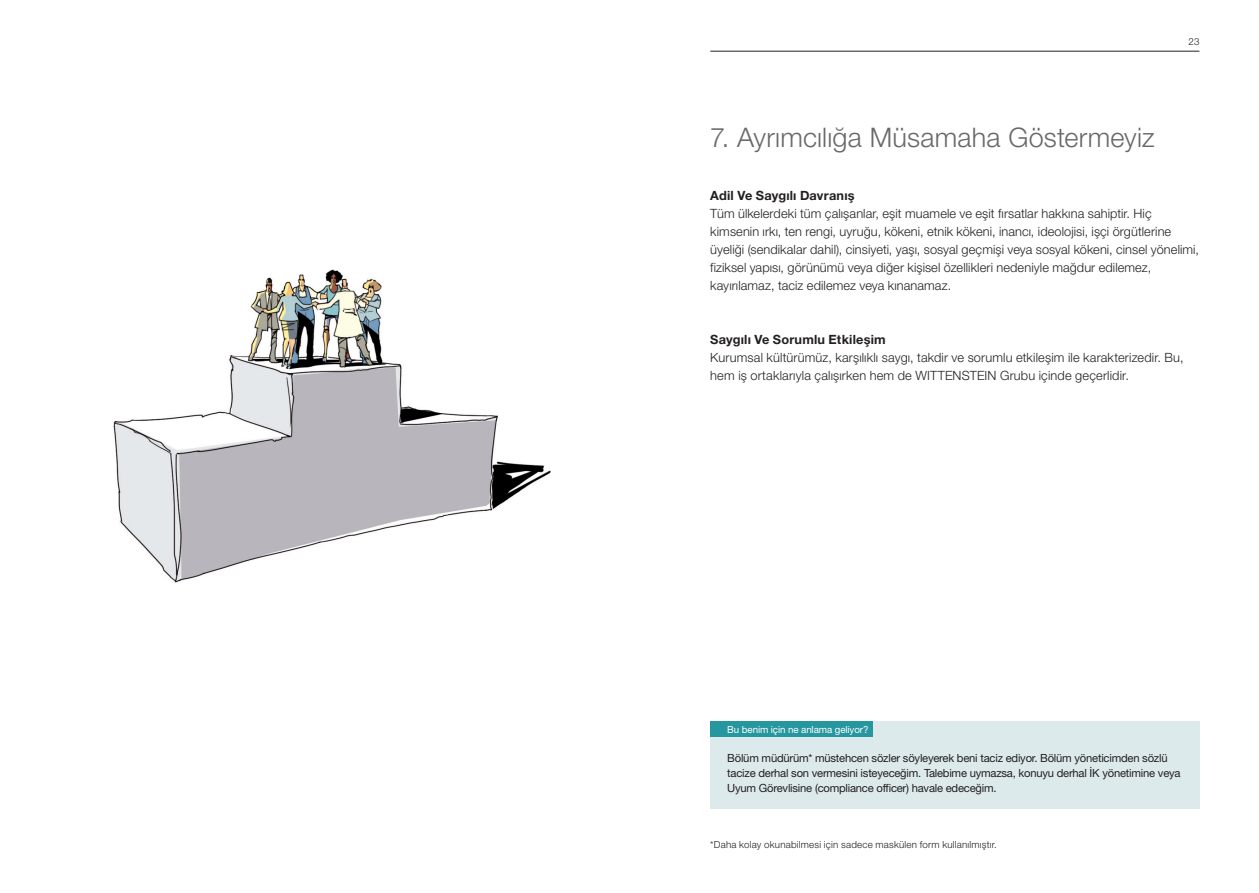
<style>
.page{position:relative;width:1259px;height:893px;background:#fff}
.page>*{position:absolute;margin:0;border:0;box-sizing:border-box;transform-origin:0 0}
.t1{font:300 27px "Helvetica Neue LT Pro";letter-spacing:.005em;color:#69696c}
.t2{font:300 12.75px/18px "Helvetica Neue LT Pro";letter-spacing:.01em;color:#231f20}
.t3{font:700 12.75px "Helvetica Neue LT Pro";letter-spacing:.015em;color:#231f20}
.t4{font:11.25px/15px "Helvetica Neue LT Pro";letter-spacing:-.02em;color:#231f20}
.t5{font:300 9.75px "Helvetica Neue LT Pro";letter-spacing:.02em;color:#231f20}
.t6{font:9.75px "Helvetica Neue LT Pro";letter-spacing:-.01em;color:#fff}
.t7{font:300 9.75px "Helvetica Neue LT Std";color:#231f20}
</style>
<div class="page">
<img style="left:113px;top:269px;width:438px;height:314px">
<hr style="left:710px;top:51px;width:489px;height:1px;background:#231f20">
<div style="left:710px;top:722px;width:489px;height:87px;background:#ddeaec"></div>
<div style="left:710px;top:722px;width:162px;height:15px;background:#26969f"></div>
<p class="t7" style="left:1188px;top:36px;width:12px">23</p>
<h1 class="t1" style="left:710px;top:121px;width:446px">7. Ayrımcılığa Müsamaha Göstermeyiz</h1>
<p class="t3" style="left:710px;top:187px;width:146px">Adil Ve Saygılı Davranış</p>
<p class="t2" style="left:710px;top:204px;width:490px">Tüm ülkelerdeki tüm çalışanlar, eşit muamele ve eşit fırsatlar hakkına sahiptir. Hiç kimsenin ırkı, ten rengi, uyruğu, kökeni, etnik kökeni, inancı, ideolojisi, işçi örgütlerine üyeliği (sendikalar dahil), cinsiyeti, yaşı, sosyal geçmişi veya sosyal kökeni, cinsel yönelimi, fiziksel yapısı, görünümü veya diğer kişisel özellikleri nedeniyle mağdur edilemez, kayırılamaz, taciz edilemez veya kınanamaz.</p>
<p class="t3" style="left:710px;top:331px;width:177px">Saygılı Ve Sorumlu Etkileşim</p>
<p class="t2" style="left:710px;top:348px;width:475px">Kurumsal kültürümüz, karşılıklı saygı, takdir ve sorumlu etkileşim ile karakterizedir. Bu, hem iş ortaklarıyla çalışırken hem de WITTENSTEIN Grubu içinde geçerlidir.</p>
<p class="t6" style="left:727px;top:723px;width:143px">Bu benim için ne anlama geliyor?</p>
<p class="t4" style="left:727px;top:750px;width:455px">Bölüm müdürüm* müstehcen sözler söyleyerek beni taciz ediyor. Bölüm yöneticimden sözlü tacize derhal son vermesini isteyeceğim. Talebime uymazsa, konuyu derhal İK yönetimine veya<br>Uyum Görevlisine (compliance officer) havale edeceğim.</p>
<p class="t5" style="left:710px;top:838px;width:288px">*Daha kolay okunabilmesi için sadece maskülen form kullanılmıştır.</p>
</div>
